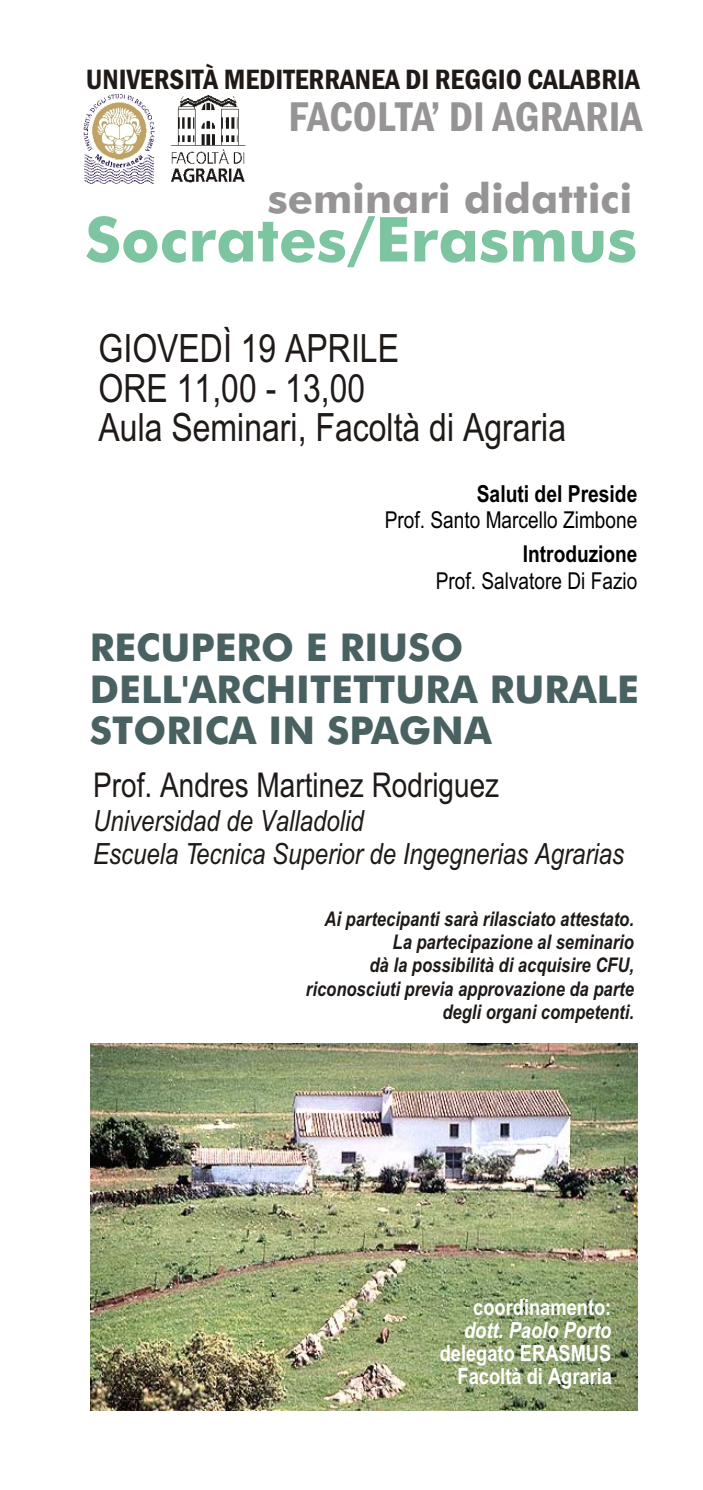
<style>
.page{position:relative;width:703px;height:1490px;background:#fff}
.page>*{position:absolute;margin:0;border:0;box-sizing:border-box;transform-origin:0 0}
.t1{font:700 62px "Futura Md BT";color:#7dc4a1}
.t2{font:43px "Franklin Got T Dem Con";color:#969494}
.t3{font:700 41.25px "Futura Md BT";color:#969494}
.t4{font:39px/39.8px "Arial Narrow";color:#1f1a17}
.t5{font:700 38.5px/41.5px "Futura Md BT";color:#4a6161}
.t6{font:34px "Arial Narrow";color:#1f1a17}
.t7{font:italic 29.25px/33px "Arial Narrow";color:#1f1a17}
.t8{font:29px "Franklin Got T Dem Con";color:#1f1a17}
.t9{font:700 23.5px "Arial Narrow";color:#000}
.t10{font:23.25px "Arial Narrow";color:#000}
.t11{font:700 23.25px "Arial Narrow";color:#000}
.t12{font:700 22.25px/23px "Arial Narrow";color:#fff;text-align:right}
.t13{font:italic 700 22.25px "Arial Narrow";color:#fff}
.t14{font:italic 700 20.25px/23.2px "Arial Narrow";color:#1f1a17;text-align:right}
</style>
<div class="page">
<img style="left:90px;top:1043px;width:547px;height:368px">
<img style="left:83px;top:94px;width:72px;height:90px">
<img style="left:171px;top:96px;width:74px;height:87px">
<h3 class="t8" style="left:86px;top:66px;width:555px">UNIVERSITÀ MEDITERRANEA DI REGGIO CALABRIA</h3>
<h2 class="t2" style="left:288px;top:97px;width:355px">FACOLTA’ DI AGRARIA</h2>
<h3 class="t3" style="left:268px;top:182px;width:366px">seminari didattici</h3>
<h1 class="t1" style="left:85px;top:214px;width:553px">Socrates/Erasmus</h1>
<h3 class="t4" style="left:98px;top:332px;width:469px">GIOVEDÌ 19 APRILE<br>ORE 11,00 - 13,00<br>Aula Seminari, Facoltà di Agraria</h3>
<p class="t9" style="left:476px;top:485px;width:162px">Saluti del Preside</p>
<p class="t10" style="left:385px;top:511px;width:254px">Prof. Santo Marcello Zimbone</p>
<p class="t11" style="left:523px;top:546px;width:116px">Introduzione</p>
<p class="t10" style="left:436px;top:572px;width:203px">Prof. Salvatore Di Fazio</p>
<h3 class="t5" style="left:90px;top:630px;width:550px">RECUPERO E RIUSO<br>DELL'ARCHITETTURA RURALE<br>STORICA IN SPAGNA</h3>
<h3 class="t6" style="left:93px;top:772px;width:407px">Prof. Andres Martinez Rodriguez</h3>
<h3 class="t7" style="left:93px;top:807px;width:532px">Universidad de Valladolid<br>Escuela Tecnica Superior de Ingegnerias Agrarias</h3>
<p class="t14" style="left:306px;top:909px;width:329px">Ai partecipanti sarà rilasciato attestato.<br>La partecipazione al seminario<br>dà la possibilità di acquisire CFU, riconosciuti previa approvazione da parte degli organi competenti.</p>
<p class="t12" style="left:473px;top:1298px;width:140px">coordinamento:</p>
<p class="t13" style="left:464px;top:1321px;width:149px">dott. Paolo Porto</p>
<p class="t12" style="left:439px;top:1343px;width:174px">delegato ERASMUS<br>Facoltà di Agraria</p>
</div>
